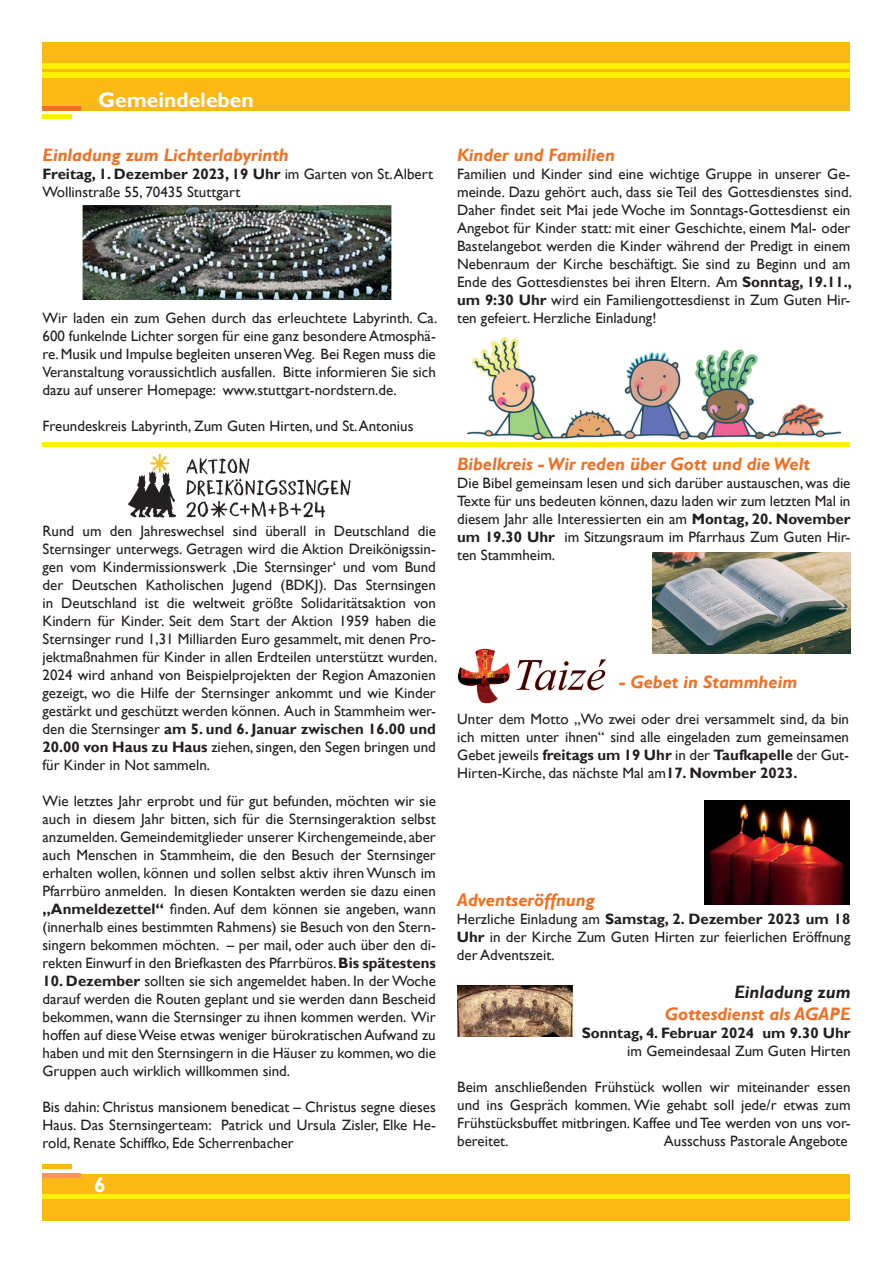
<style>
.page{position:relative;width:893px;height:1263px;background:#fff}
.page>*{position:absolute;margin:0;border:0;box-sizing:border-box;transform-origin:0 0}
.Seitenzahl{font:700 21px "Gill Sans";color:#fff}
.Seitenzahl-2{font:italic 700 18px "Gill Sans";color:#f36e21}
.Seitenzahl-3{font:italic 700 18px "Gill Sans";color:#231f20}
.Seitenzahl-4{font:15px/18px "Gill Sans";color:#231f20;text-align:justify}
.Seitenzahl-5{font:700 15px "Gill Sans";color:#231f20}
.s1{font-weight:400}
.s2{font-weight:700}
</style>
<div class="page">
<div style="left:43px;top:43px;width:807px;height:68px;background:#fcb814"></div>
<div style="left:43px;top:64px;width:807px;height:5px;background:#fff101"></div>
<div style="left:43px;top:72px;width:807px;height:6px;background:#fff101"></div>
<div style="left:43px;top:106px;width:38px;height:5px;background:#f36e21"></div>
<hr style="left:43px;top:115px;width:29px;height:4px;background:#fff101">
<div style="left:43px;top:1174px;width:807px;height:46px;background:#fcb814"></div>
<hr style="left:43px;top:1194px;width:807px;height:4px;background:#fff101">
<hr style="left:43px;top:1173px;width:38px;height:4px;background:#f7975a">
<div style="left:43px;top:1164px;width:29px;height:5px;background:#fcb814"></div>
<div style="left:43px;top:442px;width:807px;height:5px;background:#fff101"></div>
<img style="left:83px;top:205px;width:308px;height:94px">
<img style="left:457px;top:648px;width:150px;height:56px">
<img style="left:652px;top:553px;width:198px;height:101px">
<img style="left:467px;top:337px;width:373px;height:103px">
<img style="left:128px;top:453px;width:223px;height:65px">
<img style="left:704px;top:800px;width:145px;height:105px">
<img style="left:457px;top:986px;width:115px;height:50px">
<p class="Seitenzahl" style="left:98px;top:87px;width:157px">Gemeindeleben</p>
<p class="Seitenzahl-2" style="left:43px;top:145px;width:248px">Einladung zum Lichterlabyrinth</p>
<p class="Seitenzahl-5" style="left:43px;top:165px;width:392px">Freitag, 1. Dezember 2023, 19 Uhr <span class="s1">im Garten von St. Albert</span></p>
<p class="Seitenzahl-4" style="left:43px;top:183px;width:199px">Wollinstraße 55, 70435 Stuttgart</p>
<p class="Seitenzahl-4" style="left:43px;top:309px;width:396px">Wir laden ein zum Gehen durch das erleuchtete Labyrinth. Ca.<br>600 funkelnde Lichter sorgen für eine ganz besondere Atmosphä&shy;re. Musik und Impulse begleiten unseren Weg. Bei Regen muss die Veranstaltung voraussichtlich ausfallen. Bitte informieren Sie sich dazu auf unserer Homepage: www.stuttgart-nordstern.de.</p>
<p class="Seitenzahl-4" style="left:43px;top:417px;width:372px">Freundeskreis Labyrinth, Zum Guten Hirten, und St. Antonius</p>
<p class="Seitenzahl-4" style="left:43px;top:522px;width:396px">Rund um den Jahreswechsel sind überall in Deutschland die Sternsinger unterwegs. Getragen wird die Aktion Dreikönigssin&shy;gen vom Kindermissionswerk ‚Die Sternsinger‘ und vom Bund der Deutschen Katholischen Jugend (BDKJ). Das Sternsingen in Deutschland ist die weltweit größte Solidaritätsaktion von Kindern für Kinder. Seit dem Start der Aktion 1959 haben die Sternsinger rund 1,31 Milliarden Euro gesammelt, mit denen Pro&shy;jektmaßnahmen für Kinder in allen Erdteilen unterstützt wurden.<br>2024 wird anhand von Beispielprojekten der Region Amazonien gezeigt, wo die Hilfe der Sternsinger ankommt und wie Kinder gestärkt und geschützt werden können. Auch in Stammheim wer&shy;den die Sternsinger <span class="s2">am 5. und 6. Januar zwischen 16.00 und 20.00 von Haus zu Haus</span> ziehen, singen, den Segen bringen und für Kinder in Not sammeln.</p>
<p class="Seitenzahl-4" style="left:43px;top:792px;width:395px">Wie letztes Jahr erprobt und für gut befunden, möchten wir sie auch in diesem Jahr bitten, sich für die Sternsingeraktion selbst anzumelden. Gemeindemitglieder unserer Kirchengemeinde, aber auch Menschen in Stammheim, die den Besuch der Sternsinger erhalten wollen, können und sollen selbst aktiv ihren Wunsch im Pfarrbüro anmelden. In diesen Kontakten werden sie dazu einen <span class="s2">„Anmeldezettel“</span> finden. Auf dem können sie angeben, wann (innerhalb eines bestimmten Rahmens) sie Besuch von den Stern&shy;singern bekommen möchten. – per mail, oder auch über den di&shy;rekten Einwurf in den Briefkasten des Pfarrbüros. <span class="s2">Bis spätestens</span></p>
<p class="Seitenzahl-4" style="left:43px;top:972px;width:395px"><span class="s2">10. Dezember</span> sollten sie sich angemeldet haben. In der Woche darauf werden die Routen geplant und sie werden dann Bescheid bekommen, wann die Sternsinger zu ihnen kommen werden. Wir hoffen auf diese Weise etwas weniger bürokratischen Aufwand zu haben und mit den Sternsingern in die Häuser zu kommen, wo die Gruppen auch wirklich willkommen sind.</p>
<p class="Seitenzahl-4" style="left:43px;top:1098px;width:395px">Bis dahin: Christus mansionem benedicat – Christus segne dieses Haus. Das Sternsingerteam: Patrick und Ursula Zisler, Elke He&shy;rold, Renate Schiffko, Ede Scherrenbacher</p>
<p class="Seitenzahl" style="left:94px;top:1172px;width:13px">6</p>
<p class="Seitenzahl-2" style="left:457px;top:145px;width:159px">Kinder und Familien</p>
<p class="Seitenzahl-4" style="left:457px;top:165px;width:396px">Familien und Kinder sind eine wichtige Gruppe in unserer Ge&shy;meinde. Dazu gehört auch, dass sie Teil des Gottesdienstes sind.<br>Daher findet seit Mai jede Woche im Sonntags-Gottesdienst ein Angebot für Kinder statt: mit einer Geschichte, einem Mal- oder Bastelangebot werden die Kinder während der Predigt in einem Nebenraum der Kirche beschäftigt. Sie sind zu Beginn und am Ende des Gottesdienstes bei ihren Eltern. Am <span class="s2">Sonntag, 19.11., um 9:30 Uhr</span> wird ein Familiengottesdienst in Zum Guten Hir&shy;ten gefeiert. Herzliche Einladung!</p>
<p class="Seitenzahl-2" style="left:457px;top:453px;width:354px">Bibelkreis - Wir reden über Gott und die Welt</p>
<p class="Seitenzahl-4" style="left:457px;top:474px;width:395px">Die Bibel gemeinsam lesen und sich darüber austauschen, was die Texte für uns bedeuten können, dazu laden wir zum letzten Mal in diesem Jahr alle Interessierten ein am <span class="s2">Montag, 20. November um 19.30 Uhr</span> im Sitzungsraum im Pfarrhaus Zum Guten Hir&shy;ten Stammheim.</p>
<p class="Seitenzahl-2" style="left:619px;top:672px;width:179px">- Gebet in Stammheim</p>
<p class="Seitenzahl-4" style="left:457px;top:711px;width:393px">Unter dem Motto „Wo zwei oder drei versammelt sind, da bin ich mitten unter ihnen“ sind alle eingeladen zum gemeinsamen Gebet jeweils <span class="s2">freitags um 19 Uhr</span> in der <span class="s2">Taufkapelle</span> der Gut-Hirten-Kirche, das nächste Mal am<span class="s2">17. Novmber 2023.</span></p>
<p class="Seitenzahl-2" style="left:457px;top:889px;width:139px">Adventseröffnung</p>
<p class="Seitenzahl-4" style="left:457px;top:910px;width:395px">Herzliche Einladung am <span class="s2">Samstag, 2. Dezember 2023 um 18<br>Uhr</span> in der Kirche Zum Guten Hirten zur feierlichen Eröffnung der Adventszeit.</p>
<p class="Seitenzahl-3" style="left:734px;top:982px;width:118px">Einladung zum</p>
<p class="Seitenzahl-2" style="left:665px;top:1003px;width:187px">Gottesdienst als AGAPE</p>
<p class="Seitenzahl-5" style="left:582px;top:1024px;width:270px">Sonntag, 4. Februar 2024 um 9.30 Uhr</p>
<p class="Seitenzahl-4" style="left:627px;top:1042px;width:225px">im Gemeindesaal Zum Guten Hirten</p>
<p class="Seitenzahl-4" style="left:457px;top:1078px;width:395px">Beim anschließenden Frühstück wollen wir miteinander essen und ins Gespräch kommen. Wie gehabt soll jede/r etwas zum Frühstücksbuffet mitbringen. Kaffee und Tee werden von uns vor&shy;bereitet.</p>
<p class="Seitenzahl-4" style="left:664px;top:1132px;width:185px">Ausschuss Pastorale Angebote</p>
</div>
